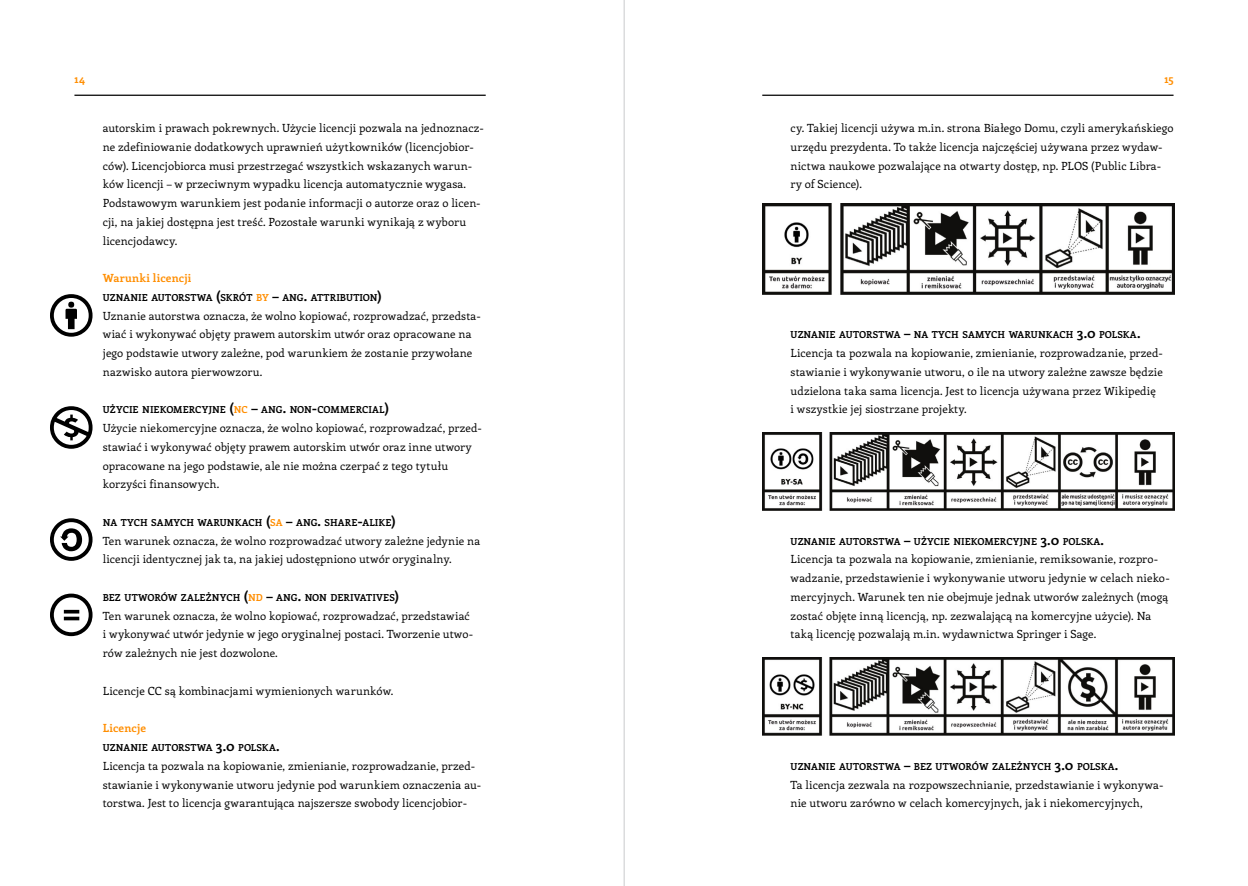
<style>
.page{position:relative;width:1248px;height:886px;background:#fff}
.page>*{position:absolute;margin:0;border:0;box-sizing:border-box;transform-origin:0 0}
.t1{font:11.25px/18.8px "Enriqueta";letter-spacing:.01em;color:#000}
.t2{font:700 11.25px "Enriqueta";letter-spacing:.01em;color:#ff8e01}
.t3{font:700 9.62px "Enriqueta";letter-spacing:.005em;color:#000}
.s1{font-size:13.75px}
.s2{color:#ff8e01}
</style>
<div class="page">
<hr style="left:762px;top:95px;width:411px;height:1px;background:#000">
<hr style="left:74px;top:95px;width:411px;height:1px;background:#000">
<hr style="left:624px;top:0;width:1px;height:886px;background:#c9cacc">
<svg style="left:50px;top:294px;width:42px;height:43px"></svg>
<svg style="left:50px;top:406px;width:42px;height:43px"></svg>
<svg style="left:50px;top:518px;width:42px;height:43px"></svg>
<svg style="left:50px;top:594px;width:42px;height:42px"></svg>
<img style="left:762px;top:203px;width:411px;height:91px">
<img style="left:762px;top:432px;width:411px;height:79px">
<img style="left:762px;top:657px;width:411px;height:78px">
<p class="t2" style="left:75px;top:71px;width:12px">14</p>
<p class="t2" style="left:1164px;top:71px;width:11px">15</p>
<p class="t1" style="left:103px;top:118px;width:382px">autorskim i prawach pokrewnych. Użycie licencji pozwala na jednoznacz&shy;ne zdefiniowanie dodatkowych uprawnień użytkowników (licencjobior&shy;ców). Licencjobiorca musi przestrzegać wszystkich wskazanych warun&shy;ków licencji – w przeciwnym wypadku licencja automatycznie wygasa.<br>Podstawowym warunkiem jest podanie informacji o autorze oraz o licen&shy;cji, na jakiej dostępna jest treść. Pozostałe warunki wynikają z wyboru licencjodawcy.</p>
<p class="t2" style="left:103px;top:270px;width:90px">Warunki licencji</p>
<p class="t3" style="left:103px;top:290px;width:280px">UZNANIE AUTORSTWA <span class="s1">(</span>SKRÓT <span class="s2">BY</span> <span class="s1">–</span> ANG<span class="s1">.</span> ATTRIBUTION<span class="s1">)</span></p>
<p class="t1" style="left:103px;top:306px;width:379px">Uznanie autorstwa oznacza, że wolno kopiować, rozprowadzać, przedsta&shy;wiać i wykonywać objęty prawem autorskim utwór oraz opracowane na jego podstawie utwory zależne, pod warunkiem że zostanie przywołane nazwisko autora pierwowzoru.</p>
<p class="t3" style="left:103px;top:403px;width:288px">UŻYCIE NIEKOMERCYJNE <span class="s1">(</span><span class="s2">NC</span> <span class="s1">–</span> ANG<span class="s1">.</span> NON<span class="s1">-</span>COMMERCIAL<span class="s1">)</span></p>
<p class="t1" style="left:103px;top:418px;width:380px">Użycie niekomercyjne oznacza, że wolno kopiować, rozprowadzać, przed&shy;stawiać i wykonywać objęty prawem autorskim utwór oraz inne utwory opracowane na jego podstawie, ale nie można czerpać z tego tytułu korzyści finansowych.</p>
<p class="t3" style="left:103px;top:515px;width:294px">NA TYCH SAMYCH WARUNKACH <span class="s1">(</span><span class="s2">SA</span> <span class="s1">–</span> ANG<span class="s1">.</span> SHARE<span class="s1">-</span>ALIKE<span class="s1">)</span></p>
<p class="t1" style="left:103px;top:531px;width:379px">Ten warunek oznacza, że wolno rozprowadzać utwory zależne jedynie na licencji identycznej jak ta, na jakiej udostępniono utwór oryginalny.</p>
<p class="t3" style="left:103px;top:590px;width:298px">BEZ UTWORÓW ZALEŻNYCH <span class="s1">(</span><span class="s2">ND</span> <span class="s1">–</span> ANG<span class="s1">.</span> NON DERIVATIVES<span class="s1">)</span></p>
<p class="t1" style="left:103px;top:606px;width:372px">Ten warunek oznacza, że wolno kopiować, rozprowadzać, przedstawiać i wykonywać utwór jedynie w jego oryginalnej postaci. Tworzenie utwo&shy;rów zależnych nie jest dozwolone.</p>
<p class="t1" style="left:103px;top:681px;width:292px">Licencje CC są kombinacjami wymienionych warunków.</p>
<p class="t2" style="left:103px;top:720px;width:45px">Licencje</p>
<p class="t3" style="left:103px;top:740px;width:178px">UZNANIE AUTORSTWA <span class="s1">3.0</span> POLSKA<span class="s1">.</span></p>
<p class="t1" style="left:103px;top:756px;width:380px">Licencja ta pozwala na kopiowanie, zmienianie, rozprowadzanie, przed&shy;stawianie i wykonywanie utworu jedynie pod warunkiem oznaczenia au&shy;torstwa. Jest to licencja gwarantująca najszersze swobody licencjobior-</p>
<p class="t1" style="left:790px;top:118px;width:384px">cy. Takiej licencji używa m.in. strona Białego Domu, czyli amerykańskiego urzędu prezydenta. To także licencja najczęściej używana przez wydaw&shy;nictwa naukowe pozwalające na otwarty dostęp, np. PLOS (Public Libra&shy;ry of Science).</p>
<p class="t3" style="left:790px;top:328px;width:351px">UZNANIE AUTORSTWA <span class="s1">–</span> NA TYCH SAMYCH WARUNKACH <span class="s1">3.0</span> POLSKA<span class="s1">.</span></p>
<p class="t1" style="left:790px;top:343px;width:374px">Licencja ta pozwala na kopiowanie, zmienianie, rozprowadzanie, przed&shy;stawianie i wykonywanie utworu, o ile na utwory zależne zawsze będzie udzielona taka sama licencja. Jest to licencja używana przez Wikipedię<br>i wszystkie jej siostrzane projekty.</p>
<p class="t3" style="left:790px;top:534px;width:315px">UZNANIE AUTORSTWA <span class="s1">–</span> UŻYCIE NIEKOMERCYJNE <span class="s1">3.0</span> POLSKA<span class="s1">.</span></p>
<p class="t1" style="left:790px;top:549px;width:380px">Licencja ta pozwala na kopiowanie, zmienianie, remiksowanie, rozpro&shy;wadzanie, przedstawienie i wykonywanie utworu jedynie w celach nieko&shy;mercyjnych. Warunek ten nie obejmuje jednak utworów zależnych (mogą zostać objęte inną licencją, np. zezwalającą na komercyjne użycie). Na taką licencję pozwalają m.in. wydawnictwa Springer i Sage.</p>
<p class="t3" style="left:790px;top:759px;width:329px">UZNANIE AUTORSTWA <span class="s1">–</span> BEZ UTWORÓW ZALEŻNYCH <span class="s1">3.0</span> POLSKA<span class="s1">.</span></p>
<p class="t1" style="left:790px;top:774px;width:374px">Ta licencja zezwala na rozpowszechnianie, przedstawianie i wykonywa&shy;nie utworu zarówno w celach komercyjnych, jak i niekomercyjnych,</p>
</div>
